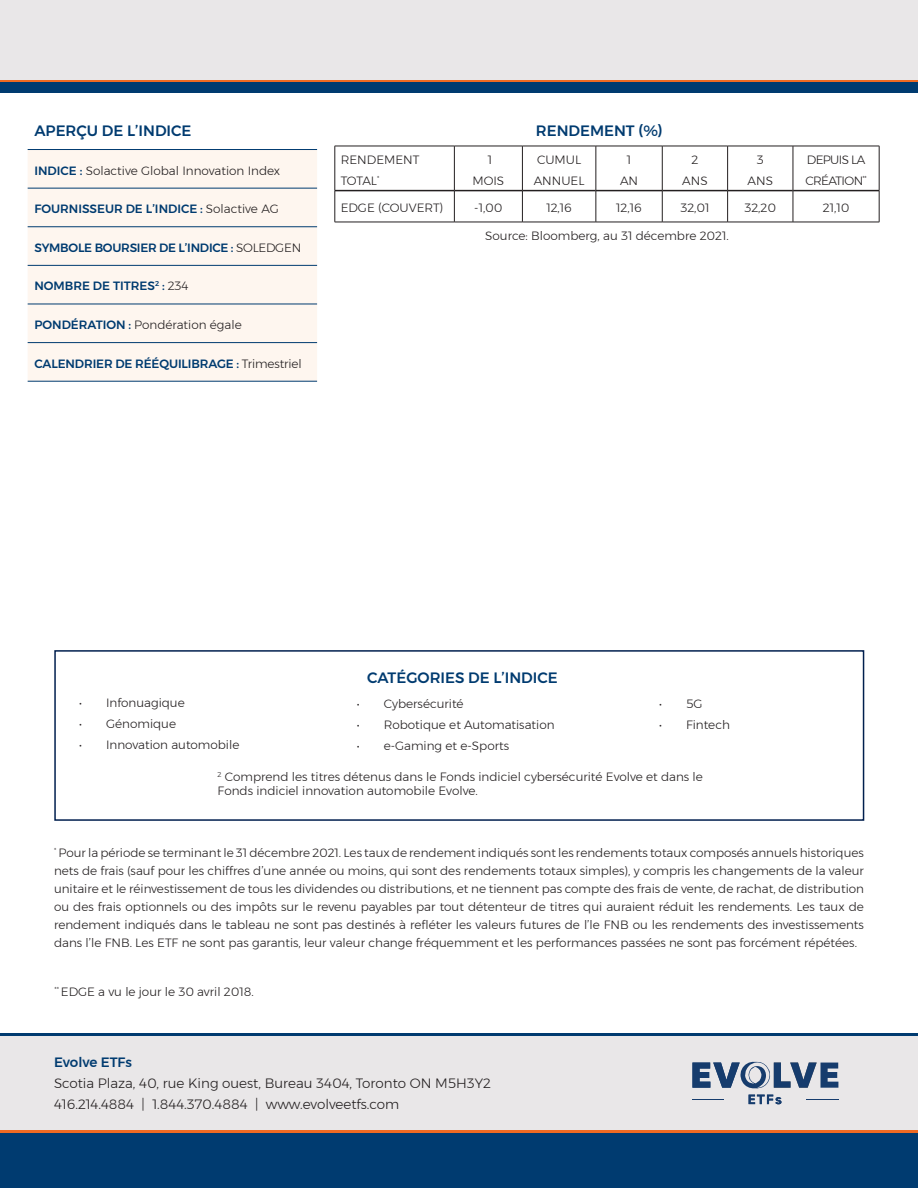
<style>
.page{position:relative;width:918px;height:1188px;background:#fff}
.page>*{position:absolute;margin:0;border:0;box-sizing:border-box;transform-origin:0 0}
.t1{font:500 15px "Montserrat";color:#003b70}
.t2{font:300 13.5px/21px "Montserrat";color:#231f20}
.t3{font:500 13.5px "Montserrat";color:#003b70}
.t4{font:300 12px/18px "Montserrat";color:#231f20}
.t5{font:500 12px "Montserrat";letter-spacing:-.01em;color:#003b70}
.t6{font:300 12px/21px "Montserrat";letter-spacing:-.05em;color:#231f20}
.s1{font-weight:500;color:#003b70}
.s2{font-weight:300;color:#231f20}
</style>
<div class="page">
<div style="left:0;top:0;width:918px;height:80px;background:#e9e7e8"></div>
<hr style="left:0;top:80px;width:918px;height:3px;background:#ef6a22">
<div style="left:0;top:83px;width:918px;height:10px;background:#003b70"></div>
<hr style="left:335px;top:190px;width:119px;height:1px;background:#231f20">
<hr style="left:455px;top:190px;width:67px;height:1px;background:#231f20">
<hr style="left:523px;top:190px;width:73px;height:1px;background:#231f20">
<hr style="left:596px;top:190px;width:66px;height:1px;background:#231f20">
<hr style="left:662px;top:190px;width:65px;height:1px;background:#231f20">
<hr style="left:728px;top:190px;width:65px;height:1px;background:#231f20">
<hr style="left:793px;top:190px;width:86px;height:1px;background:#231f20">
<hr style="left:454px;top:146px;width:68px;height:1px;background:#231f20">
<hr style="left:335px;top:146px;width:119px;height:1px;background:#231f20">
<hr style="left:335px;top:146px;width:1px;height:45px;background:#231f20">
<hr style="left:454px;top:146px;width:1px;height:45px;background:#231f20">
<hr style="left:454px;top:191px;width:1px;height:31px;background:#231f20">
<hr style="left:522px;top:146px;width:74px;height:1px;background:#231f20">
<hr style="left:522px;top:146px;width:1px;height:45px;background:#231f20">
<hr style="left:522px;top:191px;width:1px;height:31px;background:#231f20">
<hr style="left:596px;top:146px;width:66px;height:1px;background:#231f20">
<hr style="left:596px;top:146px;width:1px;height:45px;background:#231f20">
<hr style="left:662px;top:146px;width:66px;height:1px;background:#231f20">
<hr style="left:662px;top:146px;width:1px;height:45px;background:#231f20">
<hr style="left:728px;top:146px;width:65px;height:1px;background:#231f20">
<hr style="left:793px;top:146px;width:86px;height:1px;background:#231f20">
<hr style="left:596px;top:191px;width:1px;height:31px;background:#231f20">
<hr style="left:662px;top:191px;width:1px;height:31px;background:#231f20">
<hr style="left:727px;top:191px;width:1px;height:31px;background:#231f20">
<hr style="left:727px;top:146px;width:1px;height:45px;background:#231f20">
<hr style="left:793px;top:146px;width:1px;height:45px;background:#231f20">
<hr style="left:879px;top:146px;width:1px;height:45px;background:#231f20">
<hr style="left:793px;top:191px;width:1px;height:31px;background:#231f20">
<hr style="left:879px;top:191px;width:1px;height:31px;background:#231f20">
<hr style="left:335px;top:191px;width:1px;height:31px;background:#231f20">
<hr style="left:335px;top:222px;width:119px;height:1px;background:#231f20">
<hr style="left:454px;top:222px;width:68px;height:1px;background:#231f20">
<hr style="left:522px;top:222px;width:74px;height:1px;background:#231f20">
<hr style="left:596px;top:222px;width:66px;height:1px;background:#231f20">
<hr style="left:662px;top:222px;width:66px;height:1px;background:#231f20">
<hr style="left:728px;top:222px;width:65px;height:1px;background:#231f20">
<hr style="left:793px;top:222px;width:86px;height:1px;background:#231f20">
<div style="left:28px;top:150px;width:289px;height:231px;background:#fef6ef"></div>
<hr style="left:28px;top:149px;width:289px;height:1px;background:#003b70">
<hr style="left:28px;top:188px;width:289px;height:1px;background:#003b70">
<hr style="left:28px;top:226px;width:289px;height:1px;background:#003b70">
<hr style="left:28px;top:265px;width:289px;height:1px;background:#003b70">
<hr style="left:28px;top:304px;width:289px;height:1px;background:#003b70">
<hr style="left:28px;top:342px;width:289px;height:1px;background:#003b70">
<hr style="left:28px;top:381px;width:289px;height:1px;background:#003b70">
<div style="left:0;top:1036px;width:918px;height:94px;background:#e9e7e8"></div>
<hr style="left:0;top:1033px;width:918px;height:3px;background:#003b70">
<div style="left:0;top:1132px;width:918px;height:56px;background:#003b70"></div>
<hr style="left:0;top:1130px;width:918px;height:3px;background:#ef6a22">
<div style="left:54px;top:650px;width:810px;height:171px;border:2px solid #001f4e"></div>
<hr style="left:806px;top:1099px;width:32px;height:1px;background:#163c6d">
<hr style="left:692px;top:1099px;width:32px;height:1px;background:#163c6d">
<svg style="left:749px;top:1095px;width:32px;height:9px"></svg>
<svg style="left:692px;top:1062px;width:146px;height:27px"></svg>
<p class="t1" style="left:34px;top:119px;width:159px">APERÇU DE L’INDICE</p>
<p class="t4" style="left:34px;top:161px;width:247px"><span class="s1">INDICE :</span> Solactive Global Innovation Index</p>
<p class="t5" style="left:34px;top:200px;width:246px">FOURNISSEUR DE L’INDICE : <span class="s2">Solactive AG</span></p>
<p class="t5" style="left:34px;top:238px;width:268px">SYMBOLE BOURSIER DE L’INDICE : <span class="s2">SOLEDGEN</span></p>
<p class="t5" style="left:34px;top:277px;width:156px">NOMBRE DE TITRES<sup>2</sup> : <span class="s2">234</span></p>
<p class="t4" style="left:34px;top:316px;width:209px"><span class="s1">PONDÉRATION :</span> Pondération égale</p>
<p class="t5" style="left:34px;top:354px;width:269px">CALENDRIER DE RÉÉQUILIBRAGE : <span class="s2">Trimestriel</span></p>
<p class="t4" style="left:341px;top:150px;width:80px">RENDEMENT</p>
<p class="t4" style="left:341px;top:171px;width:40px">TOTAL<sup>*</sup></p>
<p class="t4" style="left:488px;top:150px;width:6px">1</p>
<p class="t4" style="left:473px;top:171px;width:33px">MOIS</p>
<p class="t1" style="left:536px;top:119px;width:128px">RENDEMENT (%)</p>
<p class="t4" style="left:534px;top:149px;width:52px;line-height:21px">CUMUL<br>ANNUEL</p>
<p class="t4" style="left:627px;top:150px;width:6px">1</p>
<p class="t4" style="left:620px;top:171px;width:20px">AN</p>
<p class="t4" style="left:692px;top:150px;width:8px">2</p>
<p class="t4" style="left:682px;top:171px;width:27px">ANS</p>
<p class="t4" style="left:757px;top:150px;width:8px">3</p>
<p class="t4" style="left:748px;top:171px;width:27px">ANS</p>
<p class="t6" style="left:805px;top:149px;width:63px">DEPUIS LA<br>CRÉATION<sup>**</sup></p>
<p class="t4" style="left:341px;top:199px;width:104px">EDGE (COUVERT)</p>
<p class="t4" style="left:474px;top:199px;width:30px">-1,00</p>
<p class="t4" style="left:546px;top:199px;width:27px">12,16</p>
<p class="t4" style="left:616px;top:199px;width:27px">12,16</p>
<p class="t4" style="left:680px;top:199px;width:31px">32,01</p>
<p class="t4" style="left:745px;top:199px;width:33px">32,20</p>
<p class="t4" style="left:823px;top:199px;width:28px">21,10</p>
<p class="t4" style="left:485px;top:227px;width:245px">Source: Bloomberg, au 31 décembre 2021.</p>
<p class="t1" style="left:367px;top:666px;width:192px">CATÉGORIES DE L’INDICE</p>
<p class="t4" style="left:79px;top:693px;width:107px">• Infonuagique</p>
<p class="t4" style="left:79px;top:714px;width:98px">• Génomique</p>
<p class="t4" style="left:79px;top:735px;width:162px">• Innovation automobile</p>
<p class="t4" style="left:218px;top:769px;width:487px;line-height:14.4px"><sup>2</sup> Comprend les titres détenus dans le Fonds indiciel cybersécurité Evolve et dans le<br>Fonds indiciel innovation automobile Evolve.</p>
<p class="t4" style="left:357px;top:694px;width:108px">• Cybersécurité</p>
<p class="t4" style="left:357px;top:715px;width:199px">• Robotique et Automatisation</p>
<p class="t4" style="left:357px;top:736px;width:154px">• e-Gaming et e-Sports</p>
<p class="t4" style="left:659px;top:694px;width:45px">• 5G</p>
<p class="t4" style="left:659px;top:715px;width:72px">• Fintech</p>
<p class="t4" style="left:54px;top:844px;width:812px;text-align:justify"><sup>*</sup> Pour la période se terminant le 31 décembre 2021. Les taux de rendement indiqués sont les rendements totaux composés annuels historiques nets de frais (sauf pour les chiffres d’une année ou moins, qui sont des rendements totaux simples), y compris les changements de la valeur unitaire et le réinvestissement de tous les dividendes ou distributions, et ne tiennent pas compte des frais de vente, de rachat, de distribution ou des frais optionnels ou des impôts sur le revenu payables par tout détenteur de titres qui auraient réduit les rendements. Les taux de rendement indiqués dans le tableau ne sont pas destinés à refléter les valeurs futures de l’le FNB ou les rendements des investissements dans l’le FNB. Les ETF ne sont pas garantis, leur valeur change fréquemment et les performances passées ne sont pas forcément répétées.</p>
<p class="t4" style="left:54px;top:983px;width:201px"><sup>**</sup> EDGE a vu le jour le 30 avril 2018.</p>
<p class="t3" style="left:54px;top:1052px;width:80px">Evolve ETFs</p>
<p class="t2" style="left:54px;top:1073px;width:438px">Scotia Plaza, 40, rue King ouest, Bureau 3404, Toronto ON M5H3Y2<br>416.214.4884 | 1.844.370.4884 | www.evolveetfs.com</p>
</div>
